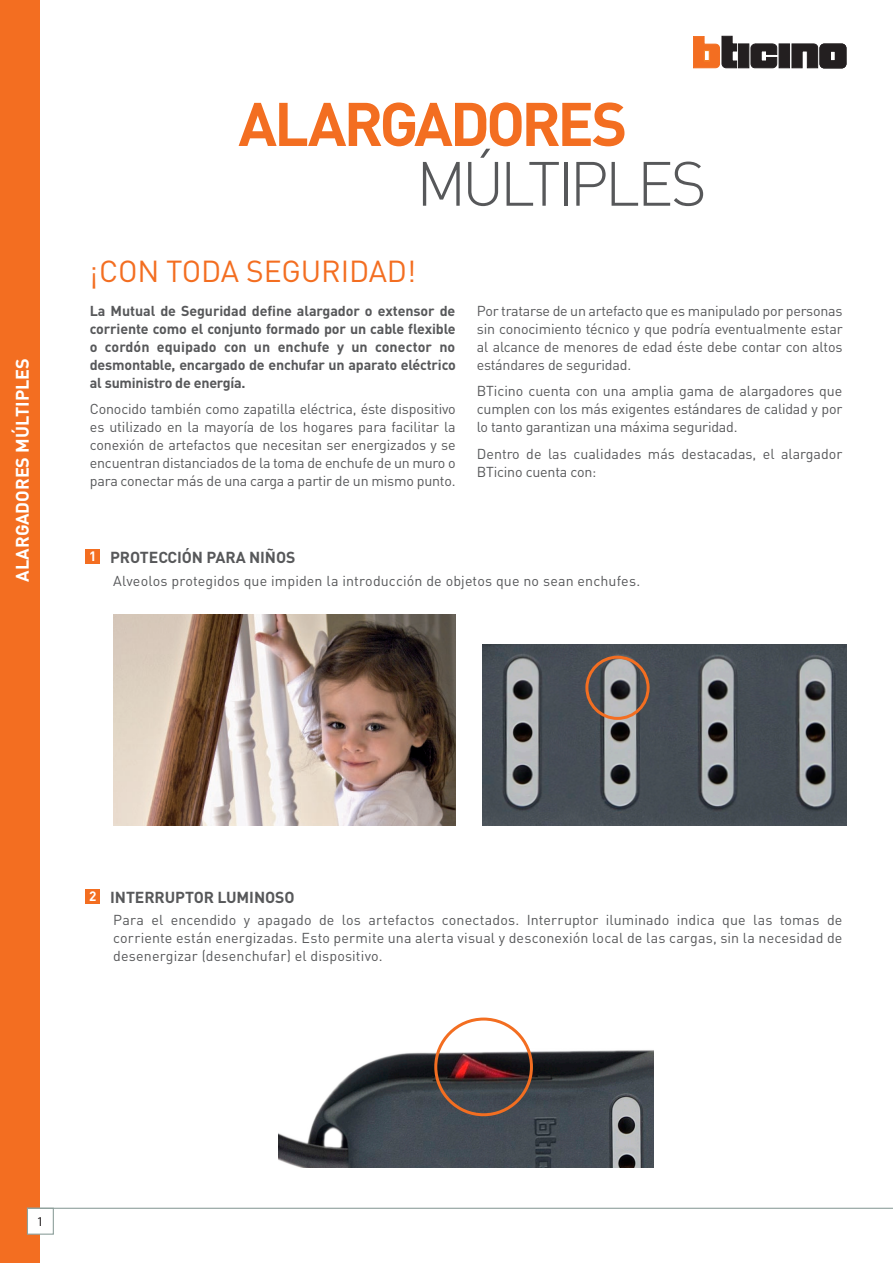
<style>
.page{position:relative;width:893px;height:1263px;background:#fff}
.page>*{position:absolute;margin:0;border:0;box-sizing:border-box;transform-origin:0 0}
.t1{font:300 61.5px "DIN Pro";letter-spacing:-.065em;color:#57585a}
.t2{font:700 60.6px "DIN Pro";letter-spacing:-.055em;color:#f36e21}
.Body_Copy_bold{font:30px "DIN Pro";letter-spacing:-.005em;color:#f36e21}
.t3{font:700 18px "DIN Pro";color:#fff}
.Body_Copy_bold-2{font:700 15.75px "DIN Pro";letter-spacing:-.005em;color:#57585a}
.t4{font:14.25px/18px "DIN Pro";letter-spacing:-.015em;color:#57585a;text-align:justify}
.t5{font:14.25px/18px "DIN";letter-spacing:.01em;color:#57585a;text-align:justify}
.t6{font:700 14.25px/18px "DIN Pro";letter-spacing:-.015em;color:#57585a;text-align:justify}
.t7{font:700 13.5px "DIN Pro";color:#fff}
.t8{font:13.5px "Myriad Pro";color:#231f20}
</style>
<div class="page">
<div style="left:0;top:0;width:40px;height:1263px;background:#f36e21"></div>
<div style="left:27px;top:1208px;width:27px;height:27px;background:#fff;border:1px solid #8ea09c"></div>
<hr style="left:27px;top:1208px;width:866px;height:1px;background:#8ea09c">
<div style="left:738px;top:44px;width:11px;height:24px;background:#231f20"></div>
<div style="left:779px;top:44px;width:11px;height:24px;background:#231f20"></div>
<svg style="left:792px;top:44px;width:54px;height:24px"></svg>
<svg style="left:693px;top:36px;width:44px;height:32px"></svg>
<svg style="left:751px;top:44px;width:26px;height:24px"></svg>
<div style="left:86px;top:549px;width:14px;height:15px;background:#f36e21"></div>
<div style="left:86px;top:889px;width:14px;height:15px;background:#f36e21"></div>
<img style="left:113px;top:614px;width:343px;height:211px">
<img style="left:279px;top:1021px;width:375px;height:146px">
<img style="left:482px;top:644px;width:364px;height:181px">
<div style="left:434px;top:1017px;width:99px;height:99px;border:3px solid #f36e21;border-radius:50%"></div>
<div style="left:585px;top:656px;width:65px;height:64px;border:3px solid #f36e21;border-radius:50%"></div>
<p class="t3" style="left:10px;top:581px;width:225px;rotate:-90deg">ALARGADORES MÚLTIPLES</p>
<p class="t2" style="left:238px;top:83px;width:391px">ALARGADORES</p>
<p class="t1" style="left:416px;top:142px;width:292px">MÚLTIPLES</p>
<p class="Body_Copy_bold" style="left:90px;top:251px;width:328px">¡CON TODA SEGURIDAD!</p>
<p class="t6" style="left:90px;top:301px;width:367px">La Mutual de Seguridad define alargador o extensor de corriente como el conjunto formado por un cable flexible o cordón equipado con un enchufe y un conector no desmontable, encargado de enchufar un aparato eléctrico al suministro de energía.</p>
<p class="t4" style="left:90px;top:399px;width:367px">Conocido también como zapatilla eléctrica, éste dispositivo es utilizado en la mayoría de los hogares para facilitar la conexión de artefactos que necesitan ser energizados y se encuentran distanciados de la toma de enchufe de un muro o para conectar más de una carga a partir de un mismo punto.</p>
<p class="t4" style="left:477px;top:301px;width:367px">Por tratarse de un artefacto que es manipulado por personas sin conocimiento técnico y que podría eventualmente estar al alcance de menores de edad éste debe contar con altos estándares de seguridad.</p>
<p class="t4" style="left:477px;top:381px;width:367px">BTicino cuenta con una amplia gama de alargadores que cumplen con los más exigentes estándares de calidad y por lo tanto garantizan una máxima seguridad.</p>
<p class="t4" style="left:477px;top:444px;width:367px">Dentro de las cualidades más destacadas, el alargador<br>BTicino cuenta con:</p>
<p class="t7" style="left:89px;top:547px;width:9px">1</p>
<p class="Body_Copy_bold-2" style="left:110px;top:547px;width:187px">PROTECCIÓN PARA NIÑOS</p>
<p class="t5" style="left:113px;top:572px;width:529px">Alveolos protegidos que impiden la introducción de objetos que no sean enchufes.</p>
<p class="t7" style="left:89px;top:887px;width:9px">2</p>
<p class="Body_Copy_bold-2" style="left:110px;top:887px;width:186px">INTERRUPTOR LUMINOSO</p>
<p class="t5" style="left:113px;top:910px;width:731px">Para el encendido y apagado de los artefactos conectados. Interruptor iluminado indica que las tomas de corriente están energizadas. Esto permite una alerta visual y desconexión local de las cargas, sin la necesidad de desenergizar (desenchufar) el dispositivo.</p>
<p class="t8" style="left:37px;top:1213px;width:8px">1</p>
</div>
